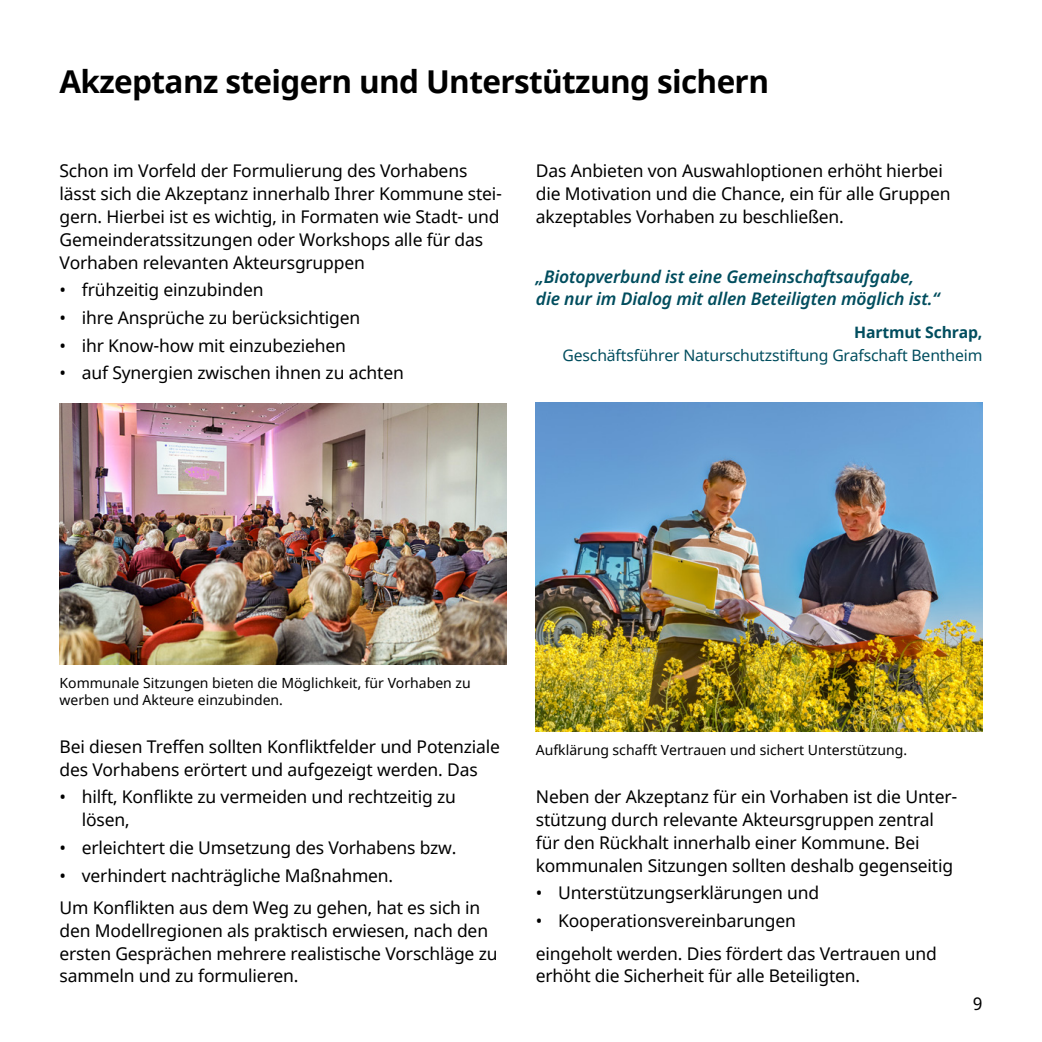
<style>
.page{position:relative;width:1042px;height:1042px;background:#fff}
.page>*{position:absolute;margin:0;border:0;box-sizing:border-box;transform-origin:0 0}
.Überschrift{font:700 31.5px "Noto Sans";letter-spacing:-.02em;color:#000}
.Fließtext{font:17.5px/22.8px "Noto Sans";letter-spacing:-.01em;color:#000}
.t1{font:italic 600 17.5px/22.8px "Noto Sans";letter-spacing:-.01em;color:#004d5e}
.t2{font:15.75px/22.8px "Noto Sans";letter-spacing:-.01em;color:#004d5e;text-align:right}
.Bildunterschrift{font:14px/16.8px "Noto Sans";color:#000}
.s1{font-weight:700}
</style>
<div class="page">
<img style="left:60px;top:403px;width:446px;height:261px">
<img style="left:536px;top:402px;width:446px;height:330px">
<p class="Überschrift" style="left:60px;top:60px;width:711px">Akzeptanz steigern und Unterstützung sichern</p>
<p class="Fließtext" style="left:60px;top:160px;width:444px">Schon im Vorfeld der Formulierung des Vorhabens lässt sich die Akzeptanz innerhalb Ihrer Kommune stei&shy;gern. Hierbei ist es wichtig, in Formaten wie Stadt- und Gemeinderatssitzungen oder Workshops alle für das Vorhaben relevanten Akteursgruppen</p>
<p class="Fließtext" style="left:60px;top:279px;width:206px">• frühzeitig einzubinden</p>
<p class="Fließtext" style="left:60px;top:307px;width:302px">• ihre Ansprüche zu berücksichtigen</p>
<p class="Fließtext" style="left:60px;top:334px;width:288px">• ihr Know-how mit einzubeziehen</p>
<p class="Fließtext" style="left:60px;top:362px;width:346px">• auf Synergien zwischen ihnen zu achten</p>
<p class="Fließtext" style="left:536px;top:160px;width:416px">Das Anbieten von Auswahloptionen erhöht hierbei die Motivation und die Chance, ein für alle Gruppen akzeptables Vorhaben zu beschließen.</p>
<p class="t1" style="left:536px;top:265px;width:405px">„Biotopverbund ist eine Gemeinschaftsaufgabe, die nur im Dialog mit allen Beteiligten möglich ist.“</p>
<p class="t2" style="left:562px;top:321px;width:421px"><span class="s1">Hartmut Schrap,<br></span>Geschäftsführer Naturschutzstiftung Grafschaft Bentheim</p>
<p class="Bildunterschrift" style="left:60px;top:675px;width:413px">Kommunale Sitzungen bieten die Möglichkeit, für Vorhaben zu werben und Akteure einzubinden.</p>
<p class="Fließtext" style="left:60px;top:736px;width:442px">Bei diesen Treffen sollten Konfliktfelder und Potenziale des Vorhabens erörtert und aufgezeigt werden. Das</p>
<p class="Fließtext" style="left:82px;top:786px;width:375px;text-indent:-22px">• hilft, Konflikte zu vermeiden und rechtzeitig zu lösen,</p>
<p class="Fließtext" style="left:60px;top:836px;width:398px">• erleichtert die Umsetzung des Vorhabens bzw.</p>
<p class="Fließtext" style="left:60px;top:864px;width:335px">• verhindert nachträgliche Maßnahmen.</p>
<p class="Fließtext" style="left:60px;top:897px;width:439px">Um Konflikten aus dem Weg zu gehen, hat es sich in den Modellregionen als praktisch erwiesen, nach den ersten Gesprächen mehrere realistische Vorschläge zu sammeln und zu formulieren.</p>
<p class="Bildunterschrift" style="left:536px;top:742px;width:373px">Aufklärung schafft Vertrauen und sichert Unterstützung.</p>
<p class="Fließtext" style="left:536px;top:786px;width:423px">Neben der Akzeptanz für ein Vorhaben ist die Unter&shy;stützung durch relevante Akteursgruppen zentral für den Rückhalt innerhalb einer Kommune. Bei kommunalen Sitzungen sollten deshalb gegenseitig</p>
<p class="Fließtext" style="left:536px;top:882px;width:285px">• Unterstützungserklärungen und</p>
<p class="Fließtext" style="left:536px;top:910px;width:261px">• Kooperationsvereinbarungen</p>
<p class="Fließtext" style="left:536px;top:942px;width:402px">eingeholt werden. Dies fördert das Vertrauen und erhöht die Sicherheit für alle Beteiligten.</p>
<p class="Fließtext" style="left:973px;top:993px;width:11px">9</p>
</div>
